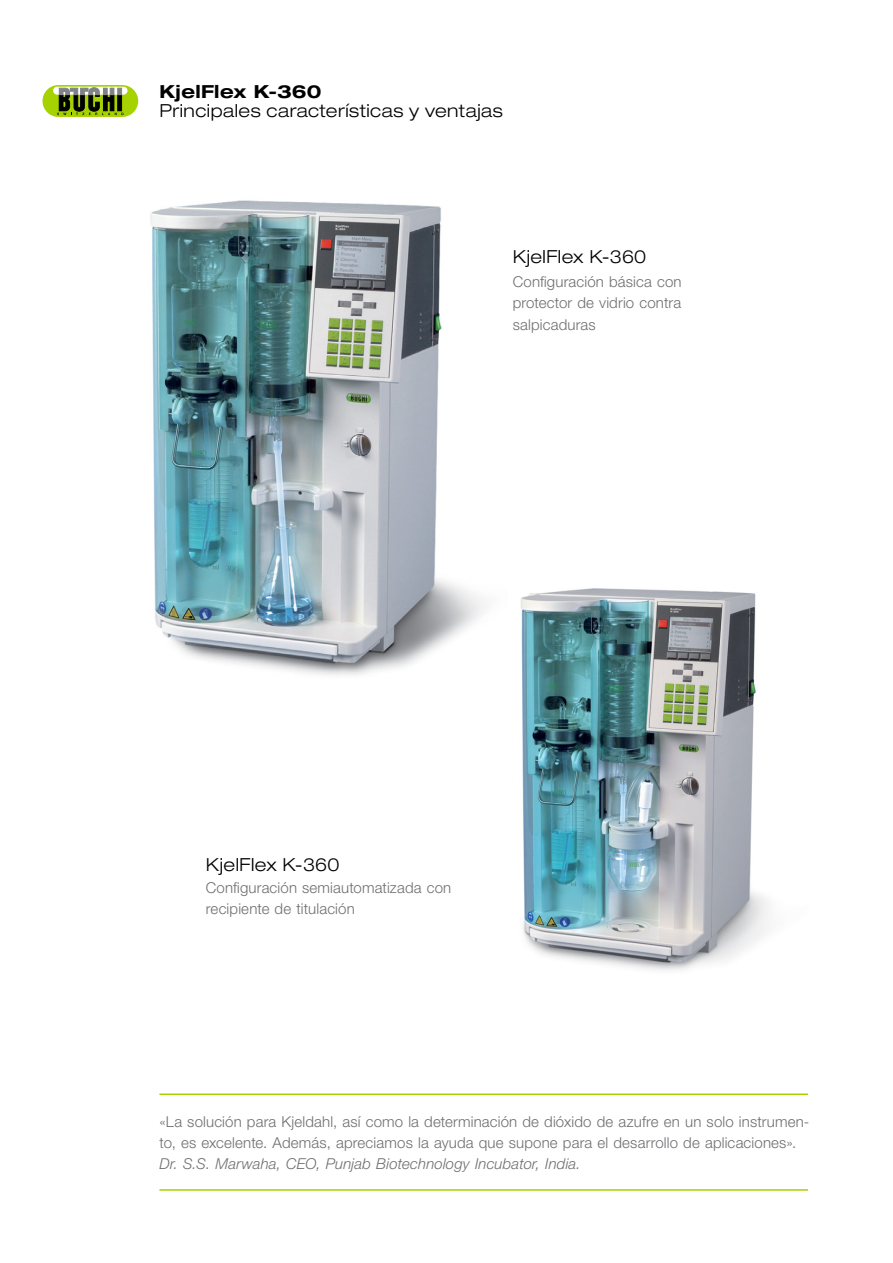
<style>
.page{position:relative;width:893px;height:1263px;background:#fff}
.page>*{position:absolute;margin:0;border:0;box-sizing:border-box;transform-origin:0 0}
.EN_Page_Subline{font:300 expanded 18px "Helvetica Neue LT Std";letter-spacing:.025em;color:#000}
.EN_Page_Headline{font:700 expanded 18px "Helvetica Neue LT Std";letter-spacing:.02em;color:#000}
.EN_Body_text_left{font:300 15px/21.3px "Helvetica Neue LT Std";letter-spacing:.01em;color:#6d6e71}
.EN_Body_text_left-2{font:italic 300 15px "Helvetica Neue LT Std";letter-spacing:.01em;color:#6d6e71}
</style>
<div class="page">
<div style="left:43px;top:85px;width:95px;height:32px;background:#a5d200;border-radius:16px"></div>
<div style="left:53px;top:87px;width:75px;height:8px;background:#fff;border-radius:4px"></div>
<svg style="left:57px;top:88px;width:66px;height:27px"></svg>
<hr style="left:159px;top:1093px;width:649px;height:2px;background:#a5d200">
<hr style="left:159px;top:1189px;width:649px;height:2px;background:#a5d200">
<img style="left:521px;top:588px;width:248px;height:383px">
<img style="left:150px;top:200px;width:336px;height:475px">
<p class="EN_Page_Headline" style="left:159px;top:80px;width:163px">KjelFlex K-360</p>
<p class="EN_Page_Subline" style="left:159px;top:100px;width:345px">Principales características y ventajas</p>
<p class="EN_Page_Subline" style="left:513px;top:246px;width:135px">KjelFlex K-360</p>
<p class="EN_Body_text_left" style="left:513px;top:271px;width:170px;text-align:justify">Configuración básica con protector de vidrio contra salpicaduras</p>
<p class="EN_Page_Subline" style="left:206px;top:854px;width:135px">KjelFlex K-360</p>
<p class="EN_Body_text_left" style="left:206px;top:877px;width:247px">Configuración semiautomatizada con recipiente de titulación</p>
<p class="EN_Body_text_left" style="left:159px;top:1110px;width:651px">«La solución para Kjeldahl, así como la determinación de dióxido de azufre en un solo instrumen&shy;to, es excelente. Además, apreciamos la ayuda que supone para el desarrollo de aplicaciones».</p>
<p class="EN_Body_text_left-2" style="left:159px;top:1155px;width:423px">Dr. S.S. Marwaha, CEO, Punjab Biotechnology Incubator, India.</p>
</div>
